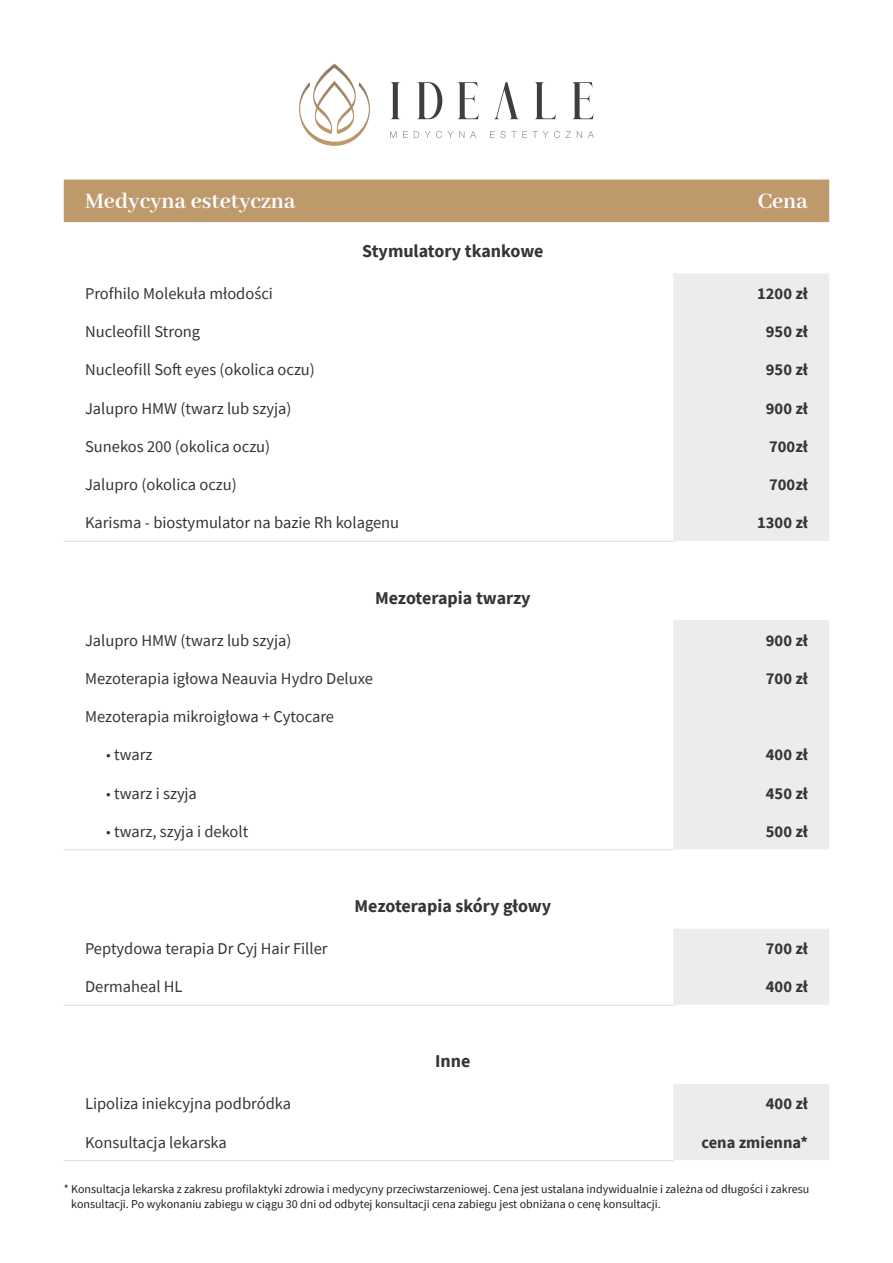
<style>
.page{position:relative;width:893px;height:1263px;background:#fff}
.page>*{position:absolute;margin:0;border:0;box-sizing:border-box;transform-origin:0 0}
.t1{font:700 24px "Abhaya Libre";color:#fff}
.t2{font:700 18px "Source Sans Pro";color:#323637}
.t3{font:16.5px "Source Sans Pro";color:#323637}
.t4{font:700 16.5px "Source Sans Pro";color:#323637}
.t5{font:12px/14.4px "Source Sans Pro";color:#231f20}
.s1{font-family:"Myriad Pro"}
</style>
<div class="page">
<div style="left:673px;top:273px;width:156px;height:268px;background:#ececee"></div>
<hr style="left:64px;top:541px;width:609px;height:1px;background:#dcdddf">
<div style="left:64px;top:180px;width:765px;height:42px;background:#bd996c"></div>
<svg style="left:390px;top:131px;width:7px;height:7px"></svg>
<svg style="left:403px;top:131px;width:5px;height:7px"></svg>
<svg style="left:414px;top:131px;width:50px;height:7px"></svg>
<svg style="left:470px;top:131px;width:6px;height:7px"></svg>
<svg style="left:490px;top:131px;width:70px;height:7px"></svg>
<svg style="left:566px;top:131px;width:5px;height:7px"></svg>
<svg style="left:577px;top:131px;width:5px;height:7px"></svg>
<svg style="left:588px;top:131px;width:6px;height:7px"></svg>
<svg style="left:390px;top:82px;width:10px;height:37px"></svg>
<svg style="left:417px;top:82px;width:25px;height:37px"></svg>
<svg style="left:534px;top:82px;width:22px;height:37px"></svg>
<svg style="left:457px;top:82px;width:22px;height:37px"></svg>
<svg style="left:494px;top:82px;width:25px;height:37px"></svg>
<svg style="left:572px;top:82px;width:22px;height:37px"></svg>
<svg style="left:299px;top:64px;width:71px;height:82px"></svg>
<div style="left:673px;top:620px;width:156px;height:229px;background:#ececee"></div>
<hr style="left:64px;top:849px;width:609px;height:1px;background:#dcdddf">
<div style="left:673px;top:929px;width:156px;height:76px;background:#ececee"></div>
<hr style="left:64px;top:1005px;width:609px;height:1px;background:#dcdddf">
<div style="left:673px;top:1084px;width:156px;height:76px;background:#ececee"></div>
<hr style="left:64px;top:1160px;width:609px;height:1px;background:#dcdddf">
<p class="t1" style="left:85px;top:188px;width:212px">Medycyna estetyczna</p>
<p class="t1" style="left:758px;top:188px;width:52px">Cena</p>
<p class="t2" style="left:362px;top:239px;width:183px">Stymulatory tkankowe</p>
<p class="t3" style="left:85px;top:283px;width:189px">Profhilo Molekuła młodości</p>
<p class="t4" style="left:757px;top:282px;width:52px">1200 zł</p>
<p class="t3" style="left:85px;top:321px;width:117px">Nucleofill Strong</p>
<p class="t4" style="left:766px;top:320px;width:44px">950 zł</p>
<p class="t3" style="left:85px;top:359px;width:231px">Nucleofill Soft eyes (okolica oczu)</p>
<p class="t4" style="left:766px;top:359px;width:44px">950 zł</p>
<p class="t3" style="left:85px;top:398px;width:208px">Jalupro HMW (twarz lub szyja)</p>
<p class="t4" style="left:766px;top:397px;width:44px">900 zł</p>
<p class="t3" style="left:85px;top:436px;width:187px">Sunekos 200 (okolica oczu)</p>
<p class="t4" style="left:769px;top:435px;width:40px">700zł</p>
<p class="t3" style="left:85px;top:474px;width:153px">Jalupro (okolica oczu)</p>
<p class="t4" style="left:769px;top:473px;width:40px">700zł</p>
<p class="t3" style="left:85px;top:512px;width:316px">Karisma - biostymulator na bazie Rh kolagenu</p>
<p class="t4" style="left:757px;top:512px;width:52px">1300 zł</p>
<p class="t2" style="left:375px;top:585px;width:157px">Mezoterapia twarzy</p>
<p class="t3" style="left:85px;top:629px;width:208px">Jalupro HMW (twarz lub szyja)</p>
<p class="t4" style="left:766px;top:629px;width:44px">900 zł</p>
<p class="t3" style="left:85px;top:668px;width:290px">Mezoterapia igłowa Neauvia Hydro Deluxe</p>
<p class="t4" style="left:766px;top:667px;width:44px">700 zł</p>
<p class="t3" style="left:85px;top:706px;width:251px">Mezoterapia mikroigłowa + Cytocare</p>
<p class="t3" style="left:106px;top:744px;width:48px"><span class="s1">•</span> twarz</p>
<p class="t4" style="left:766px;top:744px;width:44px">400 zł</p>
<p class="t3" style="left:106px;top:783px;width:92px"><span class="s1">•</span> twarz i szyja</p>
<p class="t4" style="left:766px;top:782px;width:44px">450 zł</p>
<p class="t3" style="left:106px;top:821px;width:143px"><span class="s1">•</span> twarz, szyja i dekolt</p>
<p class="t4" style="left:766px;top:820px;width:44px">500 zł</p>
<p class="t2" style="left:354px;top:894px;width:198px">Mezoterapia skóry głowy</p>
<p class="t3" style="left:85px;top:938px;width:244px">Peptydowa terapia Dr Cyj Hair Filler</p>
<p class="t4" style="left:766px;top:937px;width:44px">700 zł</p>
<p class="t3" style="left:85px;top:976px;width:99px">Dermaheal HL</p>
<p class="t4" style="left:766px;top:976px;width:44px">400 zł</p>
<p class="t2" style="left:435px;top:1049px;width:37px">Inne</p>
<p class="t3" style="left:85px;top:1093px;width:208px">Lipoliza iniekcyjna podbródka</p>
<p class="t4" style="left:766px;top:1093px;width:44px">400 zł</p>
<p class="t3" style="left:85px;top:1132px;width:143px">Konsultacja lekarska</p>
<p class="t4" style="left:701px;top:1131px;width:108px">cena zmienna*</p>
<p class="t5" style="left:71px;top:1182px;width:739px;text-indent:-8px">* Konsultacja lekarska z zakresu profilaktyki zdrowia i medycyny przeciwstarzeniowej. Cena jest ustalana indywidualnie i zależna od długości i zakresu konsultacji. Po wykonaniu zabiegu w ciągu 30 dni od odbytej konsultacji cena zabiegu jest obniżana o cenę konsultacji.</p>
</div>
